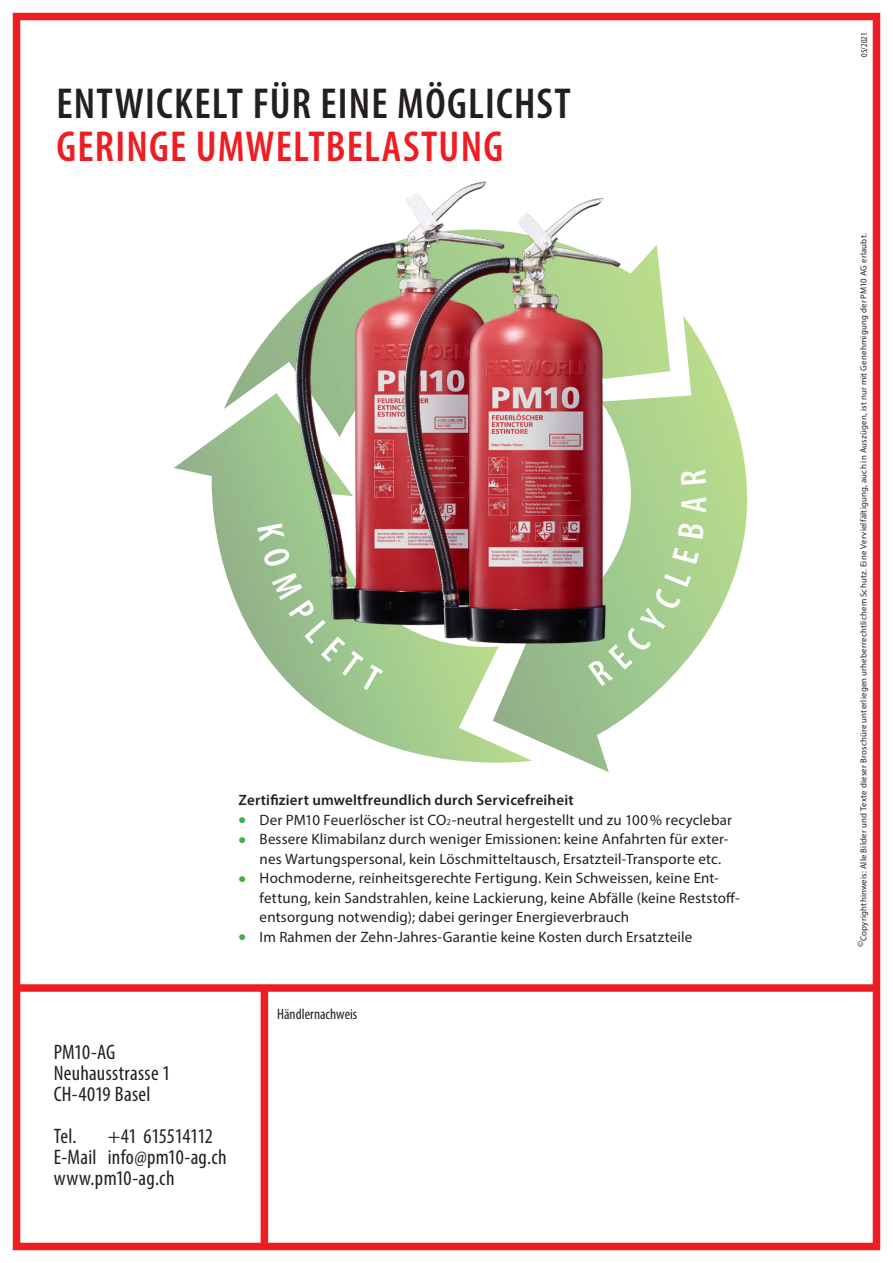
<style>
.page{position:relative;width:893px;height:1263px;background:#fff}
.page>*{position:absolute;margin:0;border:0;box-sizing:border-box;transform-origin:0 0}
.t1{font:600 condensed 43.5px/43.5px "Myriad Pro";letter-spacing:.025em;color:#231f20}
.t2{font:condensed 21px/21px "Myriad Pro";letter-spacing:.015em;color:#231f20}
.t3{font:condensed 21px "Myriad Pro";letter-spacing:-.02em;color:#231f20}
.t4{font:15px/19.5px "Myriad Pro";letter-spacing:.01em;color:#231f20}
.t5{font:600 15px "Myriad Pro";letter-spacing:.01em;color:#231f20}
.t6{font:condensed 15px "Myriad Pro";color:#231f20}
.t7{font:condensed 9px "Myriad Pro";letter-spacing:.02em;color:#231f20}
.t8{font:8.7px "Myriad Pro";letter-spacing:.025em;color:#231f20}
.s1{color:#ee1d23}
.s2{font-weight:700;font-size:22.5px;color:#40ae49}
.s3{font-size:8.7px}
</style>
<div class="page">
<div style="left:13px;top:13px;width:867px;height:1237px;border:8px solid #ee1d23"></div>
<svg style="left:532px;top:315px;width:216px;height:457px"></svg>
<svg style="left:231px;top:245px;width:439px;height:148px"></svg>
<svg style="left:174px;top:393px;width:358px;height:370px"></svg>
<img style="left:283px;top:181px;width:204px;height:230px">
<img style="left:396px;top:189px;width:229px;height:147px">
<img style="left:266px;top:281px;width:430px;height:429px;border-radius:215px">
<div style="left:16px;top:984px;width:861px;height:8px;background:#ee1d23"></div>
<div style="left:261px;top:988px;width:7px;height:258px;background:#ee1d23"></div>
<svg style="left:258px;top:524px;width:125px;height:168px;background:#96a883"></svg>
<svg style="left:588px;top:547px;width:111px;height:139px;background:#a1bf8d"></svg>
<svg style="left:678px;top:522px;width:27px;height:17px"></svg>
<svg style="left:681px;top:497px;width:26px;height:16px"></svg>
<svg style="left:680px;top:469px;width:26px;height:16px"></svg>
<p class="t1" style="left:56px;top:81px;width:516px">ENTWICKELT FÜR EINE MÖGLICHST<br><span class="s1">GERINGE UMWELTBELASTUNG</span></p>
<p class="t5" style="left:238px;top:790px;width:337px">Zertifiziert umweltfreundlich durch Servicefreiheit</p>
<p class="t4" style="left:238px;top:809px;width:495px"><span class="s2">•</span> Der PM10 Feuerlöscher ist CO<span class="s3">2</span>-neutral hergestellt und zu 100% recyclebar</p>
<p class="t4" style="left:260px;top:829px;width:470px;text-indent:-21px"><span class="s2">•</span> Bessere Klimabilanz durch weniger Emissionen: keine Anfahrten für exter&shy;nes Wartungspersonal, kein Löschmitteltausch, Ersatzteil-Transporte etc.</p>
<p class="t4" style="left:260px;top:868px;width:482px;text-indent:-21px"><span class="s2">•</span> Hochmoderne, reinheitsgerechte Fertigung. Kein Schweissen, keine Ent&shy;fettung, kein Sandstrahlen, keine Lackierung, keine Abfälle (keine Reststoff&shy;entsorgung notwendig); dabei geringer Energieverbrauch</p>
<p class="t4" style="left:238px;top:926px;width:455px"><span class="s2">•</span> Im Rahmen der Zehn-Jahres-Garantie keine Kosten durch Ersatzteile</p>
<p class="t2" style="left:54px;top:1042px;width:118px">PM10-AG<br>Neuhausstrasse1<br>CH-4019 Basel</p>
<p class="t2" style="left:54px;top:1126px;width:25px">Tel.</p>
<p class="t3" style="left:108px;top:1124px;width:107px">+41 615514112</p>
<p class="t2" style="left:54px;top:1147px;width:174px">E-Mail info@pm10-ag.ch</p>
<p class="t2" style="left:54px;top:1168px;width:122px">www.pm10-ag.ch</p>
<p class="t6" style="left:277px;top:1005px;width:82px">Händlernachweis</p>
<p class="t7" style="left:859px;top:57px;width:26px;rotate:-90deg">05/2021</p>
<p class="t8" style="left:858px;top:947px;width:715px;rotate:-90deg">©Copyrighthinweis: Alle Bilder und Texte dieser Broschüre unterliegen urheberrechtlichem Schutz. Eine Vervielfältigung, auch in Auszügen, ist nur mit Genehmigung der PM10 AG erlaubt.</p>
</div>
